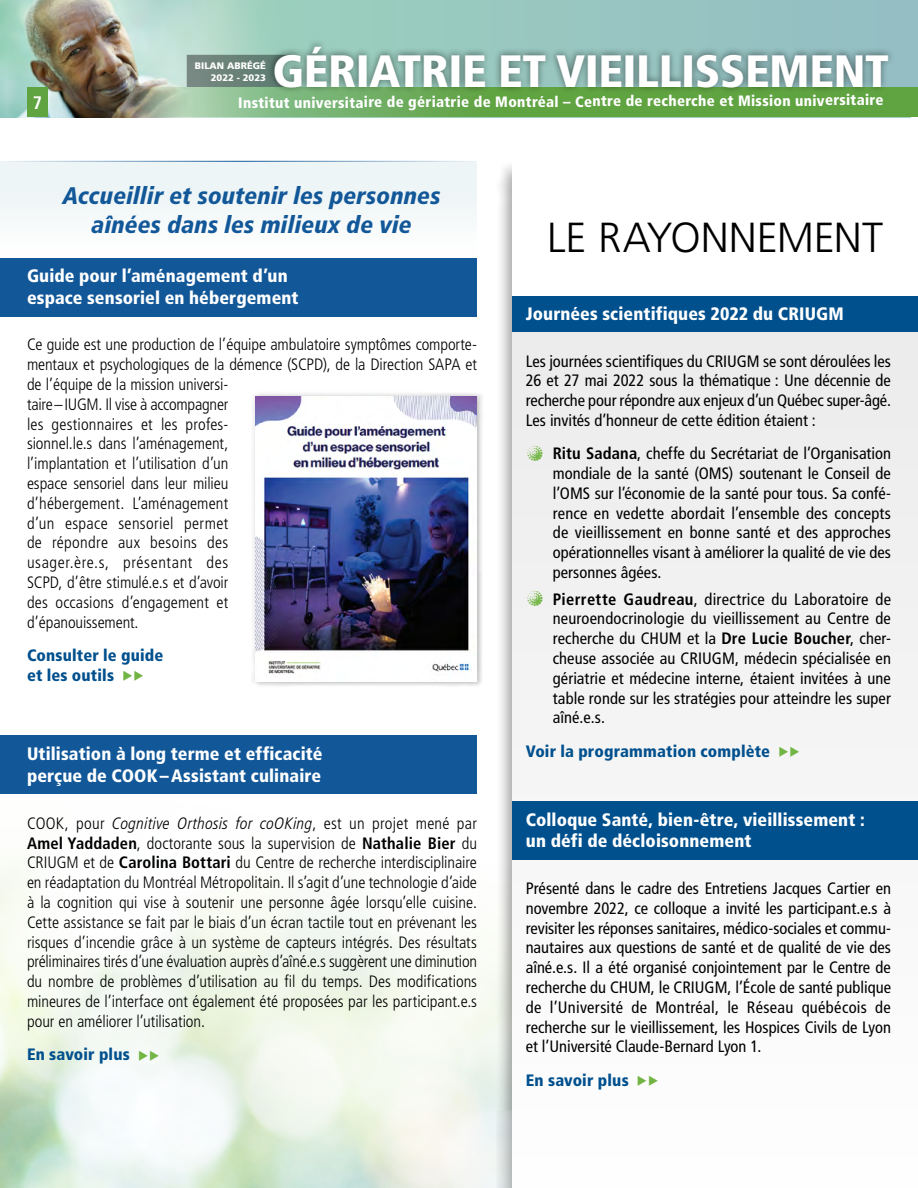
<style>
.page{position:relative;width:918px;height:1188px;background:#fff}
.page>*{position:absolute;margin:0;border:0;box-sizing:border-box;transform-origin:0 0}
.t1{font:900 condensed 45.3px "Frutiger LT Pro";letter-spacing:-.01em;color:#fff;scale:1.05 1}
.t2{font:300 42px "Frutiger LT Pro";letter-spacing:-.005em;color:#000}
.t3{font:italic 900 condensed 24px/28.8px "Frutiger LT Pro";letter-spacing:.005em;color:#125899;text-align:center}
.t4{font:700 condensed 18.15px "Frutiger LT Pro";color:#fff}
.t5{font:900 condensed 18px/21.6px "Frutiger LT Pro";letter-spacing:.005em;color:#fff}
.t6{font:condensed 16.5px/19.8px "Frutiger LT Pro";color:#000;text-align:justify}
.t7{font:300 condensed 16.5px/19.8px "Frutiger LT Pro";letter-spacing:-.005em;color:#000}
.t8{font:900 condensed 16.5px/19.8px "Frutiger LT Pro";letter-spacing:.01em;color:#00508e}
.t9{font:900 condensed 15px "Frutiger LT Pro";letter-spacing:.015em;color:#fff}
.t10{font:900 9.45px/11.9px "Frutiger LT Pro";color:#fff;text-align:right}
.s1{color:#72b544}
.s2{font-style:italic}
.s3{font-weight:700}
</style>
<div class="page">
<img style="left:0;top:0;width:203px;height:117px">
<svg style="left:203px;top:0;width:715px;height:87px;background:#9ac7c1"></svg>
<svg style="left:99px;top:87px;width:819px;height:30px;background:#70a75c"></svg>
<svg style="left:187px;top:55px;width:80px;height:32px;background:#6c837a"></svg>
<div style="left:267px;top:38px;width:629px;height:56px;background:#000;opacity:.5"></div>
<div style="left:27px;top:87px;width:21px;height:30px;background:#60a341"></div>
<div style="left:496px;top:162px;width:422px;height:1026px;background:#000;opacity:.3"></div>
<div style="left:512px;top:161px;width:406px;height:1027px;background:#fff"></div>
<div style="left:512px;top:296px;width:406px;height:892px;background:#f5f4f5"></div>
<div style="left:1px;top:161px;width:476px;height:97px;background:#eef5f6"></div>
<div style="left:0;top:258px;width:477px;height:58px;background:#125899"></div>
<div style="left:0;top:735px;width:477px;height:59px;background:#125899"></div>
<hr style="left:1px;top:161px;width:476px;height:1px;background:#125899">
<div style="left:251px;top:392px;width:233px;height:296px;background:#000;opacity:.3"></div>
<img style="left:255px;top:396px;width:222px;height:285px">
<div style="left:512px;top:296px;width:406px;height:36px;background:#00508e"></div>
<div style="left:512px;top:801px;width:406px;height:59px;background:#00508e"></div>
<p class="t4" style="left:33px;top:92px;width:11px">7</p>
<p class="t10" style="left:195px;top:60px;width:72px">BILAN ABRÉGÉ<br>2022 - 2023</p>
<h1 class="t1" style="left:273px;top:44px;width:589px">GÉRIATRIE ET VIEILLISSEMENT</h1>
<p class="t9" style="left:238px;top:92px;width:647px">Institut universitaire de gériatrie de Montréal – Centre de recherche et Mission universitaire</p>
<h3 class="t3" style="left:63px;top:181px;width:379px">Accueillir et soutenir les personnes aînées dans les milieux de vie</h3>
<h2 class="t2" style="left:547px;top:213px;width:338px">LE RAYONNEMENT</h2>
<p class="t5" style="left:27px;top:265px;width:273px">Guide pour l’aménagement d’un espace sensoriel en hébergement</p>
<p class="t7" style="left:27px;top:335px;width:452px">Ce guide est une production de l’équipe ambulatoire symptômes comporte&shy;mentaux et psychologiques de la démence (SCPD), de la Direction SAPA et de l’équipe de la mission universi-<br>taire–IUGM. Il vise à accompagner<br>les gestionnaires et les profes-<br>sionnel.le.s dans l’aménagement,<br>l’implantation et l’utilisation d’un<br>espace sensoriel dans leur milieu<br>d’hébergement. L’aménagement<br>d’un espace sensoriel permet<br>de répondre aux besoins des<br>usager.ère.s, présentant des<br>SCPD, d’être stimulé.e.s et d’avoir<br>des occasions d’engagement et<br>d’épanouissement.</p>
<p class="t8" style="left:27px;top:645px;width:138px">Consulter le guide et les outils <span class="s1">◆◆</span></p>
<p class="t5" style="left:27px;top:743px;width:297px">Utilisation à long terme et efficacité perçue de COOK–Assistant culinaire</p>
<p class="t7" style="left:27px;top:813px;width:452px;text-align:justify">COOK, pour <span class="s2">Cognitive Orthosis for coOKing</span>, est un projet mené par <span class="s3">Amel Yaddaden</span>, doctorante sous la supervision de <span class="s3">Nathalie Bier</span> du CRIUGM et de <span class="s3">Carolina Bottari</span> du Centre de recherche interdisciplinaire en réadaptation du Montréal Métropolitain. Il s’agit d’une technologie d’aide à la cognition qui vise à soutenir une personne âgée lorsqu’elle cuisine.<br>Cette assistance se fait par le biais d’un écran tactile tout en prévenant les risques d’incendie grâce à un système de capteurs intégrés. Des résultats préliminaires tirés d’une évaluation auprès d’aîné.e.s suggèrent une diminution du nombre de problèmes d’utilisation au fil du temps. Des modifications mineures de l’interface ont également été proposées par les participant.e.s pour en améliorer l’utilisation.</p>
<p class="t8" style="left:27px;top:1044px;width:134px">En savoir plus <span class="s1">◆◆</span></p>
<p class="t5" style="left:526px;top:303px;width:319px">Journées scientifiques 2022 du CRIUGM</p>
<p class="t6" style="left:526px;top:351px;width:367px">Les journées scientifiques du CRIUGM se sont déroulées les 26 et 27 mai 2022 sous la thématique : Une décennie de recherche pour répondre aux enjeux d’un Québec super-âgé.<br>Les invités d’honneur de cette édition étaient :</p>
<p class="t6" style="left:553px;top:444px;width:340px"><span class="s3">Ritu Sadana</span>, cheffe du Secrétariat de l’Organisation mondiale de la santé (OMS) soutenant le Conseil de l’OMS sur l’économie de la santé pour tous. Sa confé&shy;rence en vedette abordait l’ensemble des concepts de vieillissement en bonne santé et des approches opérationnelles visant à améliorer la qualité de vie des personnes âgées.</p>
<p class="t6" style="left:553px;top:589px;width:340px"><span class="s3">Pierrette Gaudreau</span>, directrice du Laboratoire de neuroendocrinologie du vieillissement au Centre de recherche du CHUM et la <span class="s3">Dre Lucie Boucher</span>, cher&shy;cheuse associée au CRIUGM, médecin spécialisée en gériatrie et médecine interne, étaient invitées à une table ronde sur les stratégies pour atteindre les super aîné.e.s.</p>
<p class="t8" style="left:526px;top:741px;width:276px">Voir la programmation complète <span class="s1">◆◆</span></p>
<p class="t5" style="left:526px;top:808px;width:341px">Colloque Santé, bien-être, vieillissement : un défi de décloisonnement</p>
<p class="t6" style="left:526px;top:878px;width:367px">Présenté dans le cadre des Entretiens Jacques Cartier en novembre 2022, ce colloque a invité les participant.e.s à revisiter les réponses sanitaires, médico-sociales et commu&shy;nautaires aux questions de santé et de qualité de vie des aîné.e.s. Il a été organisé conjointement par le Centre de recherche du CHUM, le CRIUGM, l’École de santé publique de l’Université de Montréal, le Réseau québécois de recherche sur le vieillissement, les Hospices Civils de Lyon et l’Université Claude-Bernard Lyon 1.</p>
<p class="t8" style="left:526px;top:1070px;width:134px">En savoir plus <span class="s1">◆◆</span></p>
</div>
